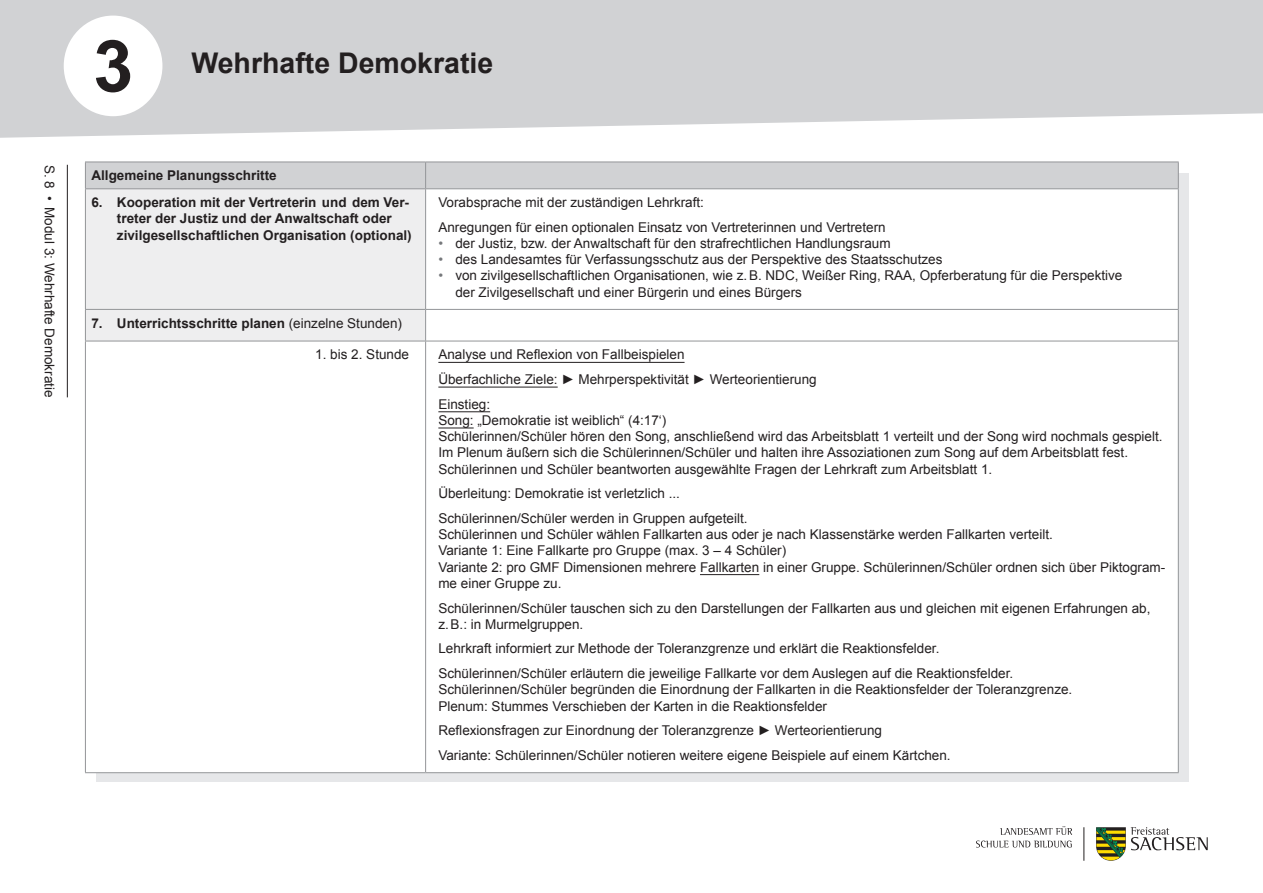
<style>
.page{position:relative;width:1263px;height:893px;background:#fff}
.page>*{position:absolute;margin:0;border:0;box-sizing:border-box;transform-origin:0 0}
.t1{font:700 72px "Arial";color:#231f20}
.t2{font:700 28.5px "Arial";color:#231f20}
.Fließtext_ohne_Raste{font:13.5px/16.2px "Arial";color:#231f20}
.Fließtext_ohne_Raste-2{font:700 13.5px/16.2px "Arial";color:#231f20}
.s1{color:#d1d2d4}
.s2{color:#eeeeef}
.s3{color:#76787b}
.s4{font-weight:400}
.s5{font-weight:400;font-size:14.25px;color:#eeeeef}
.s6{color:#fff}
</style>
<div class="page">
<svg style="left:0;top:0;width:1263px;height:138px;background:#d5d6d8"></svg>
<svg style="left:1096px;top:827px;width:112px;height:34px"></svg>
<hr style="left:1084px;top:827px;width:1px;height:34px;background:#231f20">
<svg style="left:976px;top:841px;width:96px;height:6px"></svg>
<svg style="left:1000px;top:826px;width:72px;height:9px"></svg>
<div style="left:96px;top:173px;width:1092px;height:608px;background:#e6e7e9"></div>
<svg style="left:86px;top:189px;width:339px;height:152px"></svg>
<div style="left:426px;top:189px;width:752px;height:583px;background:#fff"></div>
<div style="left:85px;top:341px;width:341px;height:432px;background:#fff"></div>
<hr style="left:85px;top:189px;width:1px;height:120px;background:#939598">
<hr style="left:425px;top:189px;width:1px;height:120px;background:#939598">
<hr style="left:1178px;top:189px;width:1px;height:120px;background:#939598">
<hr style="left:85px;top:310px;width:1px;height:31px;background:#939598">
<hr style="left:426px;top:309px;width:753px;height:1px;background:#939598">
<hr style="left:425px;top:310px;width:1px;height:31px;background:#939598">
<hr style="left:1178px;top:310px;width:1px;height:31px;background:#939598">
<hr style="left:426px;top:341px;width:753px;height:1px;background:#939598">
<hr style="left:1178px;top:341px;width:1px;height:431px;background:#939598">
<hr style="left:426px;top:772px;width:753px;height:1px;background:#939598">
<div style="left:85px;top:162px;width:1094px;height:26px;background:#d1d2d4"></div>
<hr style="left:85px;top:188px;width:341px;height:1px;background:#939598">
<hr style="left:426px;top:188px;width:753px;height:1px;background:#939598">
<hr style="left:85px;top:341px;width:341px;height:1px;background:#939598">
<hr style="left:85px;top:341px;width:1px;height:431px;background:#939598">
<hr style="left:425px;top:341px;width:1px;height:431px;background:#939598">
<hr style="left:85px;top:772px;width:341px;height:1px;background:#939598">
<hr style="left:85px;top:309px;width:341px;height:1px;background:#939598">
<hr style="left:438px;top:362px;width:246px;height:1px;background:#231f20">
<hr style="left:438px;top:387px;width:120px;height:1px;background:#231f20">
<hr style="left:438px;top:411px;width:52px;height:1px;background:#231f20">
<hr style="left:438px;top:428px;width:36px;height:1px;background:#231f20">
<hr style="left:700px;top:574px;width:59px;height:1px;background:#231f20">
<div style="left:64px;top:16px;width:98px;height:100px;background:#fff;border-radius:50%"></div>
<hr style="left:67px;top:165px;width:1px;height:232px;background:#231f20">
<p class="Fließtext_ohne_Raste" style="left:58px;top:165px;width:234px;rotate:90deg">S. 8 • Modul 3: Wehrhafte Demokratie</p>
<h1 class="t1" style="left:93px;top:19px;width:42px">3</h1>
<h2 class="t2" style="left:191px;top:44px;width:303px">Wehrhafte Demokratie</h2>
<p class="Fließtext_ohne_Raste-2" style="left:91px;top:168px;width:191px">Allgemeine Planungsschritte<span class="s1">:</span></p>
<p class="Fließtext_ohne_Raste-2" style="left:117px;top:195px;width:301px;text-indent:-26px">6. Kooperation mit der Vertreterin und dem Ver&shy;treter der Justiz und der Anwaltschaft oder zivilgesellschaftlichen Organisation (optional)<span class="s2">:</span></p>
<p class="Fließtext_ohne_Raste" style="left:438px;top:194px;width:267px">Vorabsprache mit der zuständigen Lehrkraft:</p>
<p class="Fließtext_ohne_Raste" style="left:438px;top:219px;width:449px">Anregungen für einen optionalen Einsatz von Vertreterinnen und Vertretern</p>
<p class="Fließtext_ohne_Raste" style="left:438px;top:235px;width:454px"><span class="s3">•</span> der Justiz, bzw. der Anwaltschaft für den strafrechtlichen Handlungsraum</p>
<p class="Fließtext_ohne_Raste" style="left:438px;top:252px;width:505px"><span class="s3">•</span> des Landesamtes für Verfassungsschutz aus der Perspektive des Staatsschutzes</p>
<p class="Fließtext_ohne_Raste" style="left:455px;top:268px;width:668px;text-indent:-17px"><span class="s3">•</span> von zivilgesellschaftlichen Organisationen, wie z.B. NDC, Weißer Ring, RAA, Opferberatung für die Perspektive der Zivilgesellschaft und einer Bürgerin und eines Bürgers</p>
<p class="Fließtext_ohne_Raste-2" style="left:91px;top:316px;width:316px">7. Unterrichtsschritte planen <span class="s4">(einzelne Stunden)</span><span class="s5">:</span></p>
<p class="Fließtext_ohne_Raste" style="left:315px;top:347px;width:99px">1. bis 2. Stunde<span class="s6">:</span></p>
<p class="Fließtext_ohne_Raste" style="left:438px;top:347px;width:248px">Analyse und Reflexion von Fallbeispielen</p>
<p class="Fließtext_ohne_Raste" style="left:438px;top:371px;width:380px">Überfachliche Ziele: ► Mehrperspektivität ► Werteorientierung</p>
<p class="Fließtext_ohne_Raste" style="left:438px;top:396px;width:53px">Einstieg:</p>
<p class="Fließtext_ohne_Raste" style="left:438px;top:412px;width:230px">Song: „Demokratie ist weiblich“ (4:17‘)</p>
<p class="Fließtext_ohne_Raste" style="left:438px;top:428px;width:726px">Schülerinnen/Schüler hören den Song, anschließend wird das Arbeitsblatt 1 verteilt und der Song wird nochmals gespielt.<br>Im Plenum äußern sich die Schülerinnen/Schüler und halten ihre Assoziationen zum Song auf dem Arbeitsblatt fest.</p>
<p class="Fließtext_ohne_Raste" style="left:438px;top:461px;width:555px">Schülerinnen und Schüler beantworten ausgewählte Fragen der Lehrkraft zum Arbeitsblatt 1.</p>
<p class="Fließtext_ohne_Raste" style="left:438px;top:486px;width:243px">Überleitung: Demokratie ist verletzlich ...</p>
<p class="Fließtext_ohne_Raste" style="left:438px;top:510px;width:311px">Schülerinnen/Schüler werden in Gruppen aufgeteilt.</p>
<p class="Fließtext_ohne_Raste" style="left:438px;top:526px;width:616px">Schülerinnen und Schüler wählen Fallkarten aus oder je nach Klassenstärke werden Fallkarten verteilt.</p>
<p class="Fließtext_ohne_Raste" style="left:438px;top:543px;width:349px">Variante 1: Eine Fallkarte pro Gruppe (max. 3 – 4 Schüler)</p>
<p class="Fließtext_ohne_Raste" style="left:438px;top:559px;width:728px">Variante 2: pro GMF Dimensionen mehrere Fallkarten in einer Gruppe. Schülerinnen/Schüler ordnen sich über Piktogram&shy;me einer Gruppe zu.</p>
<p class="Fließtext_ohne_Raste" style="left:438px;top:600px;width:714px">Schülerinnen/Schüler tauschen sich zu den Darstellungen der Fallkarten aus und gleichen mit eigenen Erfahrungen ab, z.B.: in Murmelgruppen.</p>
<p class="Fließtext_ohne_Raste" style="left:438px;top:641px;width:503px">Lehrkraft informiert zur Methode der Toleranzgrenze und erklärt die Reaktionsfelder.</p>
<p class="Fließtext_ohne_Raste" style="left:438px;top:665px;width:576px">Schülerinnen/Schüler erläutern die jeweilige Fallkarte vor dem Auslegen auf die Reaktionsfelder.</p>
<p class="Fließtext_ohne_Raste" style="left:438px;top:682px;width:635px">Schülerinnen/Schüler begründen die Einordnung der Fallkarten in die Reaktionsfelder der Toleranzgrenze.</p>
<p class="Fließtext_ohne_Raste" style="left:438px;top:698px;width:390px">Plenum: Stummes Verschieben der Karten in die Reaktionsfelder</p>
<p class="Fließtext_ohne_Raste" style="left:438px;top:722px;width:445px">Reflexionsfragen zur Einordnung der Toleranzgrenze ► Werteorientierung</p>
<p class="Fließtext_ohne_Raste" style="left:438px;top:747px;width:514px">Variante: Schülerinnen/Schüler notieren weitere eigene Beispiele auf einem Kärtchen.</p>
</div>
